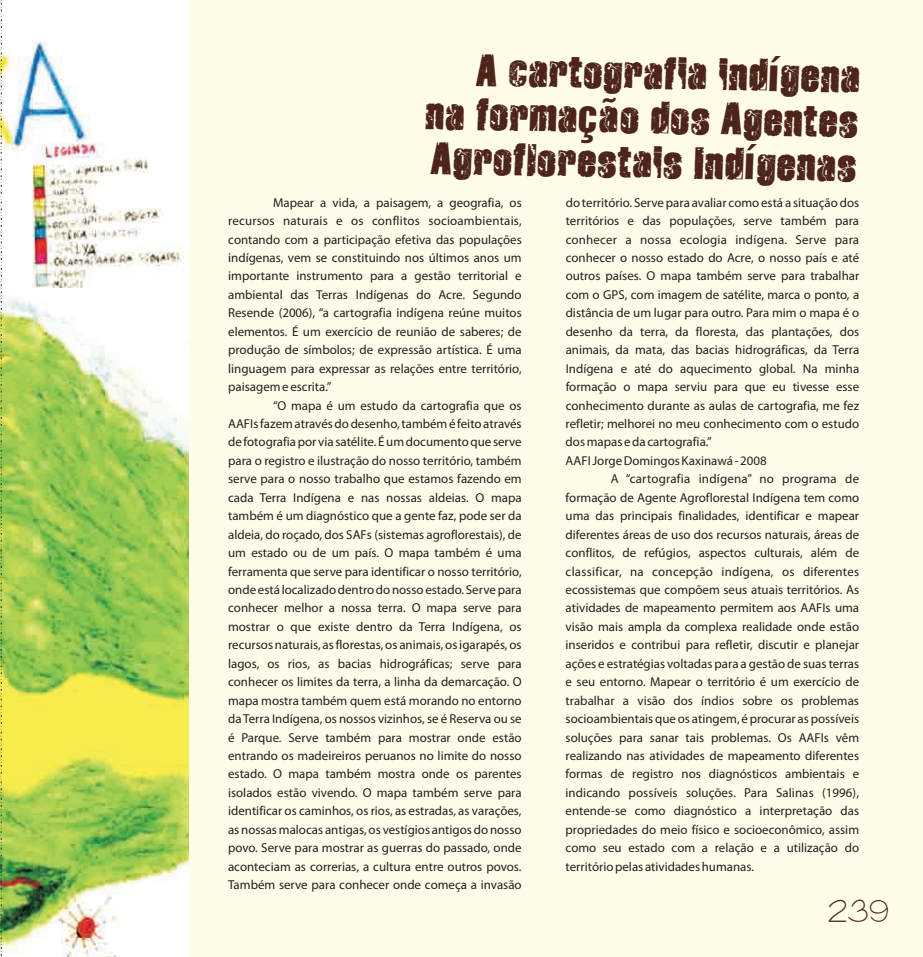
<style>
.page{position:relative;width:923px;height:957px;background:#fff}
.page>*{position:absolute;margin:0;border:0;box-sizing:border-box;transform-origin:0 0}
.t1{font:45px/44.5px "Disintegration";color:#4d241a;text-align:justify}
.t2{font:30px "Bookworm";color:#4d241a;scale:.96 1}
.t3{font:12.88px "Myriad Pro";color:#231f20}
.t4{font:12.88px "Myriad Pro";letter-spacing:.02em;color:#231f20}
</style>
<div class="page">
<img style="left:0;top:0;width:190px;height:957px">
<div style="left:190px;top:0;width:733px;height:957px;background:#fffde9"></div>
<svg style="left:1px;top:0;width:1px;height:957px"></svg>
<h1 class="t1" style="left:426px;top:46px;width:435px;text-indent:50px;rotate:1deg">A cartografia indígena na formação dos Agentes Agroflorestais Indígenas</h1>
<p class="t3" style="left:273px;top:197px;width:250px">Mapear a vida, a paisagem, a geografia, os</p>
<p class="t3" style="left:565px;top:197px;width:295px">do território. Serve para avaliar como está a situação dos</p>
<p class="t3" style="left:228px;top:215px;width:295px">recursos naturais e os conflitos socioambientais,</p>
<p class="t3" style="left:565px;top:215px;width:295px">territórios e das populações, serve também para</p>
<p class="t3" style="left:228px;top:234px;width:295px">contando com a participação efetiva das populações</p>
<p class="t3" style="left:565px;top:234px;width:295px">conhecer a nossa ecologia indígena. Serve para</p>
<p class="t3" style="left:228px;top:252px;width:295px">indígenas, vem se constituindo nos últimos anos um</p>
<p class="t3" style="left:565px;top:252px;width:295px">conhecer o nosso estado do Acre, o nosso país e até</p>
<p class="t3" style="left:228px;top:271px;width:295px">importante instrumento para a gestão territorial e</p>
<p class="t3" style="left:565px;top:271px;width:295px">outros países. O mapa também serve para trabalhar</p>
<p class="t3" style="left:228px;top:289px;width:295px">ambiental das Terras Indígenas do Acre. Segundo</p>
<p class="t3" style="left:565px;top:289px;width:295px">com o GPS, com imagem de satélite, marca o ponto, a</p>
<p class="t3" style="left:228px;top:308px;width:295px">Resende (2006), “a cartografia indígena reúne muitos</p>
<p class="t3" style="left:565px;top:308px;width:295px">distância de um lugar para outro. Para mim o mapa é o</p>
<p class="t3" style="left:228px;top:326px;width:295px">elementos. É um exercício de reunião de saberes; de</p>
<p class="t3" style="left:565px;top:326px;width:295px">desenho da terra, da floresta, das plantações, dos</p>
<p class="t3" style="left:228px;top:344px;width:295px">produção de símbolos; de expressão artística. É uma</p>
<p class="t3" style="left:565px;top:344px;width:295px">animais, da mata, das bacias hidrográficas, da Terra</p>
<p class="t3" style="left:228px;top:363px;width:295px">linguagem para expressar as relações entre território,</p>
<p class="t3" style="left:565px;top:363px;width:295px">Indígena e até do aquecimento global. Na minha</p>
<p class="t3" style="left:228px;top:381px;width:105px">paisagem e escrita.”</p>
<p class="t3" style="left:565px;top:381px;width:295px">formação o mapa serviu para que eu tivesse esse</p>
<p class="t3" style="left:273px;top:400px;width:250px">“O mapa é um estudo da cartografia que os</p>
<p class="t3" style="left:565px;top:400px;width:295px">conhecimento durante as aulas de cartografia, me fez</p>
<p class="t3" style="left:228px;top:418px;width:295px">AAFIs fazem através do desenho, também é feito através</p>
<p class="t3" style="left:565px;top:418px;width:295px">refletir; melhorei no meu conhecimento com o estudo</p>
<p class="t3" style="left:228px;top:437px;width:295px">de fotografia por via satélite. É um documento que serve</p>
<p class="t3" style="left:565px;top:437px;width:147px">dos mapas e da cartografia.”</p>
<p class="t3" style="left:228px;top:455px;width:295px">para o registro e ilustração do nosso território, também</p>
<p class="t3" style="left:565px;top:455px;width:203px">AAFI Jorge Domingos Kaxinawá - 2008</p>
<p class="t3" style="left:228px;top:474px;width:295px">serve para o nosso trabalho que estamos fazendo em</p>
<p class="t3" style="left:610px;top:474px;width:250px">A “cartografia indígena” no programa de</p>
<p class="t3" style="left:228px;top:492px;width:295px">cada Terra Indígena e nas nossas aldeias. O mapa</p>
<p class="t3" style="left:565px;top:492px;width:295px">formação de Agente Agroflorestal Indígena tem como</p>
<p class="t3" style="left:228px;top:510px;width:295px">também é um diagnóstico que a gente faz, pode ser da</p>
<p class="t3" style="left:565px;top:510px;width:295px">uma das principais finalidades, identificar e mapear</p>
<p class="t3" style="left:228px;top:529px;width:295px">aldeia, do roçado, dos SAFs (sistemas agroflorestais), de</p>
<p class="t3" style="left:565px;top:529px;width:295px">diferentes áreas de uso dos recursos naturais, áreas de</p>
<p class="t3" style="left:228px;top:547px;width:295px">um estado ou de um país. O mapa também é uma</p>
<p class="t3" style="left:565px;top:547px;width:295px">conflitos, de refúgios, aspectos culturais, além de</p>
<p class="t3" style="left:228px;top:566px;width:295px">ferramenta que serve para identificar o nosso território,</p>
<p class="t4" style="left:565px;top:566px;width:295px">classificar, na concepção indígena, os diferentes</p>
<p class="t3" style="left:228px;top:584px;width:295px">onde está localizado dentro do nosso estado. Serve para</p>
<p class="t3" style="left:565px;top:584px;width:295px">ecossistemas que compõem seus atuais territórios. As</p>
<p class="t3" style="left:228px;top:603px;width:295px">conhecer melhor a nossa terra. O mapa serve para</p>
<p class="t3" style="left:565px;top:603px;width:295px">atividades de mapeamento permitem aos AAFIs uma</p>
<p class="t3" style="left:228px;top:621px;width:295px">mostrar o que existe dentro da Terra Indígena, os</p>
<p class="t3" style="left:565px;top:621px;width:295px">visão mais ampla da complexa realidade onde estão</p>
<p class="t3" style="left:228px;top:639px;width:295px">recursos naturais, as florestas, os animais, os igarapés, os</p>
<p class="t3" style="left:565px;top:639px;width:295px">inseridos e contribui para refletir, discutir e planejar</p>
<p class="t3" style="left:228px;top:658px;width:295px">lagos, os rios, as bacias hidrográficas; serve para</p>
<p class="t3" style="left:565px;top:658px;width:295px">ações e estratégias voltadas para a gestão de suas terras</p>
<p class="t3" style="left:228px;top:676px;width:295px">conhecer os limites da terra, a linha da demarcação. O</p>
<p class="t3" style="left:565px;top:676px;width:295px">e seu entorno. Mapear o território é um exercício de</p>
<p class="t3" style="left:228px;top:695px;width:295px">mapa mostra também quem está morando no entorno</p>
<p class="t3" style="left:565px;top:695px;width:295px">trabalhar a visão dos índios sobre os problemas</p>
<p class="t3" style="left:228px;top:713px;width:295px">da Terra Indígena, os nossos vizinhos, se é Reserva ou se</p>
<p class="t3" style="left:565px;top:713px;width:295px">socioambientais que os atingem, é procurar as possíveis</p>
<p class="t3" style="left:228px;top:732px;width:295px">é Parque. Serve também para mostrar onde estão</p>
<p class="t3" style="left:565px;top:732px;width:295px">soluções para sanar tais problemas. Os AAFIs vêm</p>
<p class="t3" style="left:228px;top:750px;width:295px">entrando os madeireiros peruanos no limite do nosso</p>
<p class="t3" style="left:565px;top:750px;width:295px">realizando nas atividades de mapeamento diferentes</p>
<p class="t3" style="left:228px;top:769px;width:295px">estado. O mapa também mostra onde os parentes</p>
<p class="t3" style="left:565px;top:769px;width:295px">formas de registro nos diagnósticos ambientais e</p>
<p class="t3" style="left:228px;top:787px;width:295px">isolados estão vivendo. O mapa também serve para</p>
<p class="t3" style="left:565px;top:787px;width:295px">indicando possíveis soluções. Para Salinas (1996),</p>
<p class="t3" style="left:228px;top:805px;width:295px">identificar os caminhos, os rios, as estradas, as varações,</p>
<p class="t3" style="left:565px;top:805px;width:295px">entende-se como diagnóstico a interpretação das</p>
<p class="t3" style="left:228px;top:824px;width:295px">as nossas malocas antigas, os vestígios antigos do nosso</p>
<p class="t3" style="left:565px;top:824px;width:295px">propriedades do meio físico e socioeconômico, assim</p>
<p class="t3" style="left:228px;top:842px;width:295px">povo. Serve para mostrar as guerras do passado, onde</p>
<p class="t3" style="left:565px;top:842px;width:295px">como seu estado com a relação e a utilização do</p>
<p class="t3" style="left:228px;top:861px;width:295px">aconteciam as correrias, a cultura entre outros povos.</p>
<p class="t3" style="left:565px;top:861px;width:190px">território pelas atividades humanas.</p>
<p class="t3" style="left:228px;top:879px;width:295px">Também serve para conhecer onde começa a invasão</p>
<h2 class="t2" style="left:828px;top:899px;width:66px">239</h2>
</div>
